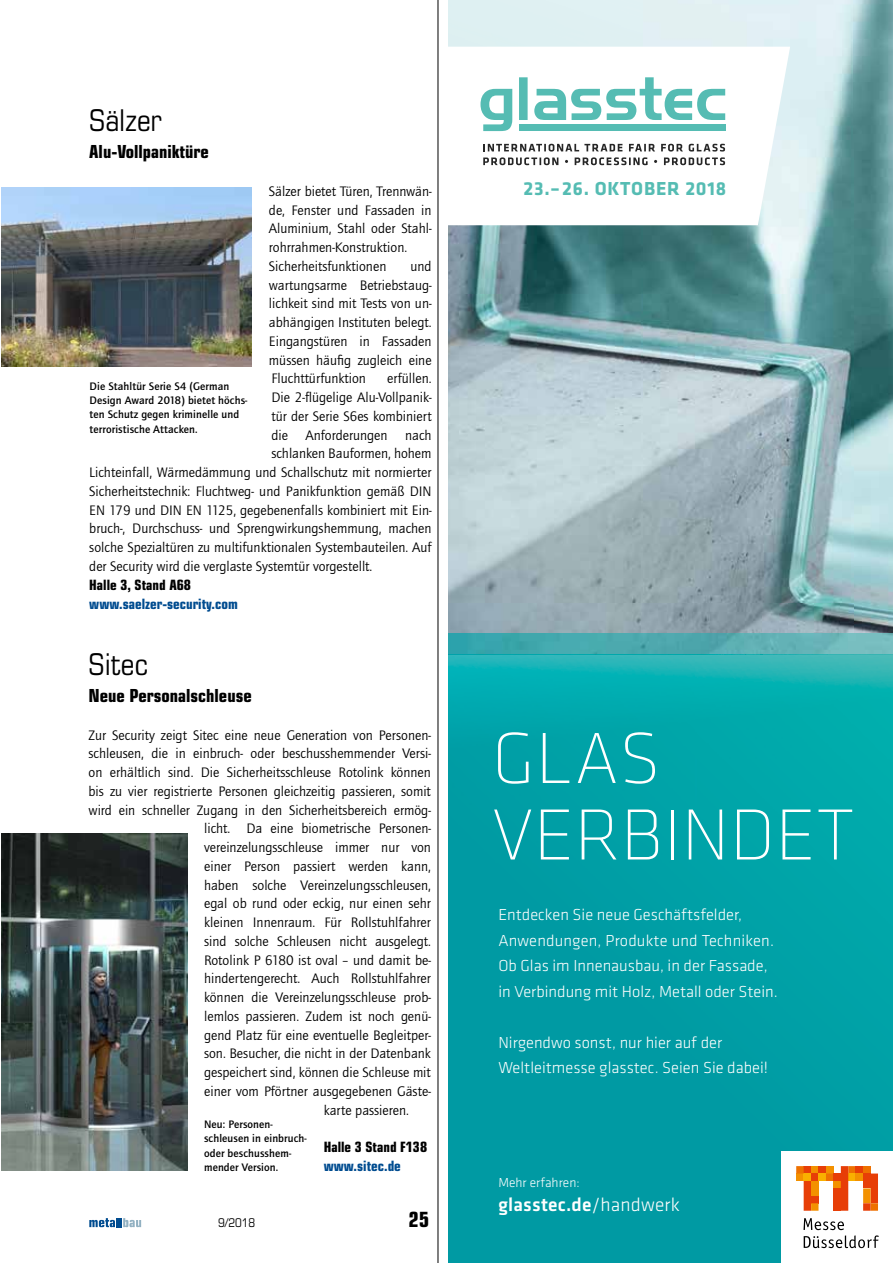
<style>
.page{position:relative;width:893px;height:1263px;background:#fff}
.page>*{position:absolute;margin:0;border:0;box-sizing:border-box;transform-origin:0 0}
.t1{font:200 75px/76.5px "Klavika Display";letter-spacing:.03em;color:#fff}
.t2{font:condensed 30px "Eurostile LT Std";color:#000}
.t3{font:700 condensed 21px "Eurostile LT Std";color:#000}
.t4{font:500 19.5px "Klavika";letter-spacing:.01em;color:#fff}
.t5{font:700 19.5px "Klavika";letter-spacing:.04em;color:#55bcb3}
.t6{font:700 condensed 18px "Eurostile LT Std";color:#000}
.t7{font:300 16.5px/25.5px "Klavika";color:#fff}
.t8{font:14.25px/18.8px "Quay Sans ITC Std";color:#000}
.t9{font:700 condensed 14.25px "Eurostile LT Std";color:#004c90}
.t10{font:700 condensed 14.25px "Eurostile LT Std";color:#000}
.t11{font:300 13.5px "Klavika";color:#fff}
.t12{font:condensed 12px "Eurostile LT Std";color:#000}
.t13{font:500 11.25px/14.2px "Quay Sans ITC Std";letter-spacing:.01em;color:#000}
.s1{font-weight:300}
</style>
<div class="page">
<svg style="left:89px;top:1218px;width:52px;height:9px"></svg>
<img style="left:449px;top:0;width:444px;height:655px">
<div style="left:449px;top:1068px;width:247px;height:195px;background:#009aa3"></div>
<img style="left:696px;top:656px;width:197px;height:607px">
<img style="left:449px;top:656px;width:247px;height:412px">
<img style="left:449px;top:655px;width:444px;height:1px">
<div style="left:781px;top:1151px;width:112px;height:112px;background:#fff"></div>
<svg style="left:803px;top:1218px;width:76px;height:30px"></svg>
<svg style="left:796px;top:1166px;width:82px;height:45px"></svg>
<svg style="left:449px;top:47px;width:341px;height:178px"></svg>
<svg style="left:480px;top:77px;width:245px;height:54px"></svg>
<div style="left:519px;top:124px;width:206px;height:7px;background:#55bcb3"></div>
<svg style="left:483px;top:144px;width:242px;height:21px"></svg>
<hr style="left:438px;top:0;width:1px;height:1263px;background:#000">
<img style="left:1px;top:188px;width:251px;height:179px">
<img style="left:1px;top:833px;width:186px;height:338px">
<h2 class="t2" style="left:89px;top:102px;width:74px">Sälzer</h2>
<p class="t6" style="left:89px;top:141px;width:121px">Alu-Vollpaniktüre</p>
<p class="t8" style="left:269px;top:182px;width:164px">Sälzer bietet Türen, Trennwän&shy;de, Fenster und Fassaden in<br>Aluminium, Stahl oder Stahl&shy;rohrrahmen-Konstruktion.<br>Sicherheitsfunktionen</p>
<p class="t8" style="left:269px;top:257px;width:164px;text-align:justify;text-indent:141px">und wartungsarme Betriebstaug&shy;lichkeit sind mit Tests von un&shy;abhängigen Instituten belegt.<br>Eingangstüren in Fassaden müssen häufig zugleich eine Fluchttürfunktion</p>
<p class="t8" style="left:387px;top:370px;width:46px">erfüllen.</p>
<p class="t8" style="left:271px;top:388px;width:162px">Die 2-flügelige Alu-Vollpanik-</p>
<p class="t8" style="left:271px;top:407px;width:162px">tür der Serie S6es kombiniert</p>
<p class="t8" style="left:271px;top:426px;width:162px">die Anforderungen nach</p>
<p class="t8" style="left:271px;top:445px;width:162px">schlanken Bauformen, hohem</p>
<p class="t8" style="left:89px;top:463px;width:344px">Lichteinfall, Wärmedämmung und Schallschutz mit normierter</p>
<p class="t8" style="left:89px;top:482px;width:344px">Sicherheitstechnik: Fluchtweg- und Panikfunktion gemäß DIN</p>
<p class="t8" style="left:89px;top:501px;width:344px">EN 179 und DIN EN 1125, gegebenenfalls kombiniert mit Ein-</p>
<p class="t8" style="left:89px;top:520px;width:344px">bruch-, Durchschuss- und Sprengwirkungshemmung, machen</p>
<p class="t8" style="left:89px;top:538px;width:344px">solche Spezialtüren zu multifunktionalen Systembauteilen. Auf</p>
<p class="t8" style="left:89px;top:557px;width:285px">der Security wird die verglaste Systemtür vorgestellt.</p>
<p class="t10" style="left:89px;top:576px;width:103px">Halle 3, Stand A68</p>
<p class="t9" style="left:89px;top:595px;width:150px">www.saelzer-security.com</p>
<p class="t13" style="left:90px;top:379px;width:159px">Die Stahltür Serie S4 (German<br>Design Award 2018) bietet höchs&shy;ten Schutz gegen kriminelle und terroristische Attacken.</p>
<h2 class="t2" style="left:89px;top:646px;width:61px">Sitec</h2>
<p class="t6" style="left:89px;top:685px;width:165px">Neue Personalschleuse</p>
<p class="t8" style="left:89px;top:726px;width:344px">Zur Security zeigt Sitec eine neue Generation von Personen-</p>
<p class="t8" style="left:89px;top:744px;width:344px">schleusen, die in einbruch- oder beschusshemmender Versi-</p>
<p class="t8" style="left:89px;top:763px;width:344px">on erhältlich sind. Die Sicherheitsschleuse Rotolink können</p>
<p class="t8" style="left:89px;top:782px;width:344px">bis zu vier registrierte Personen gleichzeitig passieren, somit</p>
<p class="t8" style="left:89px;top:801px;width:344px">wird ein schneller Zugang in den Sicherheitsbereich ermög-</p>
<p class="t8" style="left:204px;top:819px;width:228px">licht. Da eine biometrische Personen-</p>
<p class="t8" style="left:204px;top:838px;width:228px">vereinzelungsschleuse immer nur von</p>
<p class="t8" style="left:204px;top:857px;width:228px">einer Person passiert werden kann,</p>
<p class="t8" style="left:204px;top:876px;width:228px">haben solche Vereinzelungsschleusen,</p>
<p class="t8" style="left:204px;top:894px;width:228px">egal ob rund oder eckig, nur einen sehr</p>
<p class="t8" style="left:204px;top:913px;width:228px">kleinen Innenraum. Für Rollstuhlfahrer</p>
<p class="t8" style="left:204px;top:932px;width:228px">sind solche Schleusen nicht ausgelegt.</p>
<p class="t8" style="left:204px;top:951px;width:228px">Rotolink P 6180 ist oval – und damit be-</p>
<p class="t8" style="left:204px;top:969px;width:228px">hindertengerecht. Auch Rollstuhlfahrer</p>
<p class="t8" style="left:204px;top:988px;width:228px">können die Vereinzelungsschleuse prob-</p>
<p class="t8" style="left:204px;top:1007px;width:228px">lemlos passieren. Zudem ist noch genü-</p>
<p class="t8" style="left:204px;top:1026px;width:228px">gend Platz für eine eventuelle Begleitper-</p>
<p class="t8" style="left:204px;top:1044px;width:228px">son. Besucher, die nicht in der Datenbank</p>
<p class="t8" style="left:204px;top:1063px;width:228px">gespeichert sind, können die Schleuse mit</p>
<p class="t8" style="left:204px;top:1082px;width:228px">einer vom Pförtner ausgegebenen Gäste-</p>
<p class="t8" style="left:324px;top:1101px;width:87px">karte passieren.</p>
<p class="t10" style="left:324px;top:1138px;width:105px">Halle 3 Stand F138</p>
<p class="t9" style="left:324px;top:1157px;width:79px">www.sitec.de</p>
<p class="t13" style="left:204px;top:1117px;width:104px">Neu: Personen&shy;schleusen in einbruch&shy;oder beschusshem&shy;mender Version.</p>
<p class="t12" style="left:218px;top:1216px;width:38px">9/2018</p>
<h3 class="t3" style="left:408px;top:1206px;width:22px">25</h3>
<h3 class="t5" style="left:523px;top:175px;width:204px">23.–26. OKTOBER 2018</h3>
<h1 class="t1" style="left:493px;top:720px;width:362px">GLAS<br>VERBINDET</h1>
<p class="t7" style="left:498px;top:902px;width:281px">Entdecken Sie neue Geschäftsfelder, Anwendungen, Produkte und Techniken.<br>Ob Glas im Innenausbau, in der Fassade, in Verbindung mit Holz, Metall oder Stein.</p>
<p class="t7" style="left:498px;top:1029px;width:271px">Nirgendwo sonst, nur hier auf der<br>Weltleitmesse glasstec. Seien Sie dabei!</p>
<p class="t11" style="left:498px;top:1175px;width:83px">Mehr erfahren:</p>
<h3 class="t4" style="left:498px;top:1191px;width:183px">glasstec.de<span class="s1">/handwerk</span></h3>
</div>
